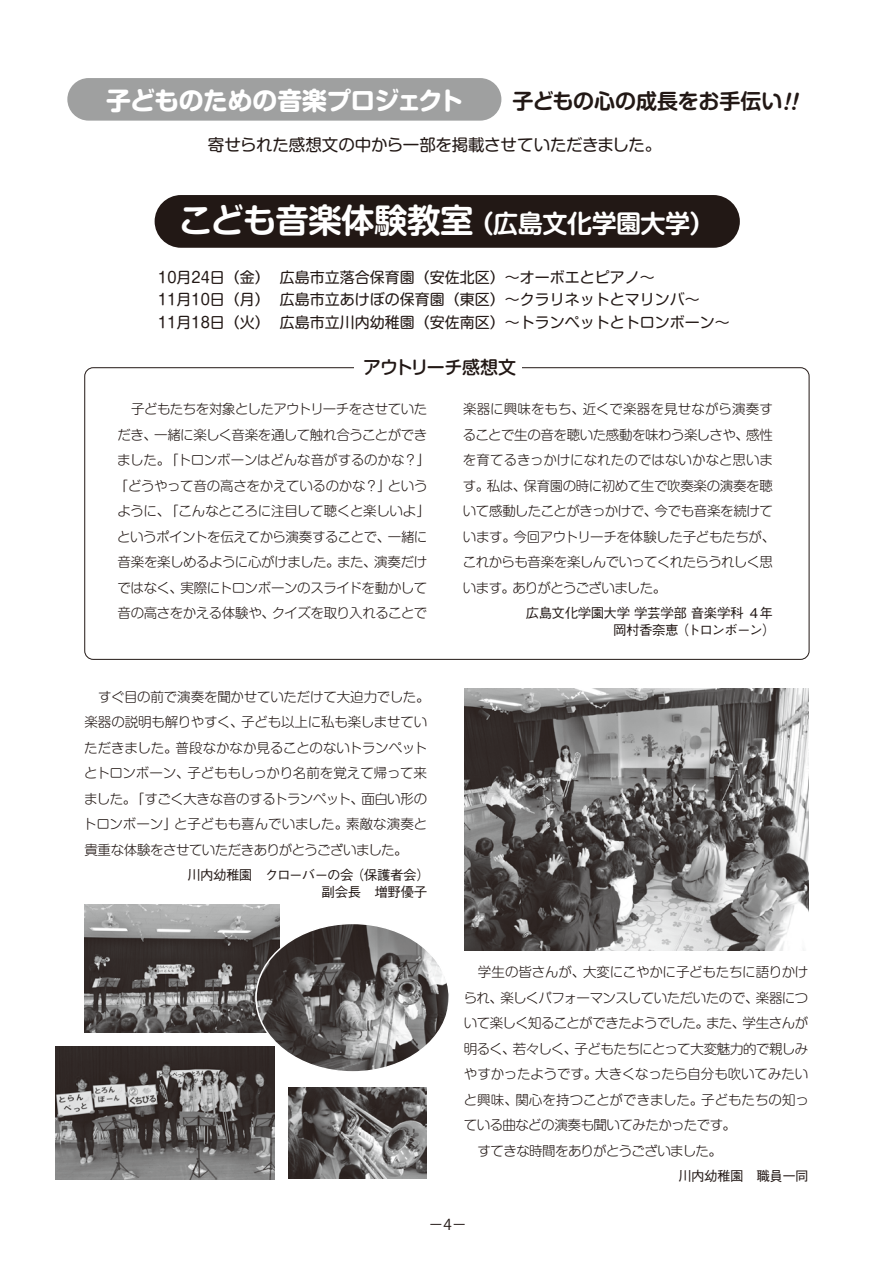
<style>
.page{position:relative;width:893px;height:1263px;background:#fff}
.page>*{position:absolute;margin:0;border:0;box-sizing:border-box;transform-origin:0 0}
.t1{font:700 25.05px "Shin M Go Pr 6 De";letter-spacing:-.02em;color:#fff}
.t2{font:700 24.75px "Shin M Go Pr 6";letter-spacing:-.025em;color:#fff}
.t3{font:700 21px "Shin M Go Pr 6 De";color:#221815}
.t4{font:500 18px "Shin M Go Pr 6";letter-spacing:-.03em;color:#221815}
.t5{font:16.5px "Shin M Go Pr 6";letter-spacing:-.01em;color:#221815}
.t6{font:15px/22.5px "Shin M Go Pr 6";color:#221815}
.t7{font:15px "Koz Go Pro";color:#221815}
.t8{font:300 13.5px/25.5px "Shin M Go Pr 6";letter-spacing:-.03em;color:#221815}
.t9{font:500 13.5px/16.5px "Gothic BBB Pr 6";letter-spacing:-.04em;color:#221815;text-align:right}
.s1{font-size:33.45px}
</style>
<div class="page">
<img style="left:55px;top:1046px;width:219px;height:134px">
<div style="left:155px;top:195px;width:585px;height:53px;background:#221815;border-radius:26px"></div>
<div style="left:67px;top:78px;width:434px;height:43px;background:#9fa0a0;border-radius:21px"></div>
<img style="left:288px;top:1087px;width:138px;height:92px">
<img style="left:84px;top:904px;width:195px;height:129px">
<img style="left:256px;top:923px;width:191px;height:149px">
<img style="left:465px;top:689px;width:344px;height:261px">
<h2 class="t2" style="left:106px;top:79px;width:358px">子どものための音楽プロジェクト</h2>
<h3 class="t3" style="left:513px;top:83px;width:271px">子どもの心の成長をお手伝い</h3>
<p class="t5" style="left:208px;top:131px;width:455px">寄せられた感想文の中から一部を掲載させていただきました。</p>
<h1 class="t1" style="left:179px;top:203px;width:538px"><span class="s1">こども音楽体験教室</span>（広島文化学園大学）</h1>
<p class="t6" style="left:158px;top:265px;width:573px">10月24日（金） 広島市立落合保育園（安佐北区）～オーボエとピアノ～<br>11月10日（月） 広島市立あけぼの保育園（東区）～クラリネットとマリンバ～<br>11月18日（火） 広島市立川内幼稚園（安佐南区）～トランペットとトロンボーン～</p>
<h3 class="t4" style="left:363px;top:353px;width:154px">アウトリーチ感想文</h3>
<p class="t8" style="left:115px;top:395px;width:316px">　子どもたちを対象としたアウトリーチをさせていただき、一緒に楽しく音楽を通して触れ合うことができました。「トロンボーンはどんな音がするのかな？」「どうやって音の高さをかえているのかな？」というように、「こんなところに注目して聴くと楽しいよ」というポイントを伝えてから演奏することで、一緒に音楽を楽しめるように心がけました。また、演奏だけではなく、実際にトロンボーンのスライドを動かして音の高さをかえる体験や、クイズを取り入れることで</p>
<p class="t8" style="left:463px;top:395px;width:314px">楽器に興味をもち、近くで楽器を見せながら演奏することで生の音を聴いた感動を味わう楽しさや、感性を育てるきっかけになれたのではないかなと思います。私は、保育園の時に初めて生で吹奏楽の演奏を聴いて感動したことがきっかけで、今でも音楽を続けています。今回アウトリーチを体験した子どもたちが、これからも音楽を楽しんでいってくれたらうれしく思います。ありがとうございました。</p>
<p class="t9" style="left:526px;top:604px;width:251px">広島文化学園大学 学芸学部 音楽学科 ４年岡村香奈恵（トロンボーン）</p>
<p class="t8" style="left:83px;top:683px;width:348px">　すぐ目の前で演奏を聞かせていただけて大迫力でした。楽器の説明も解りやすく、子ども以上に私も楽しませていただきました。普段なかなか見ることのないトランペットとトロンボーン、子どももしっかり名前を覚えて帰って来ました。「すごく大きな音のするトランペット、面白い形のトロンボーン」と子どもも喜んでいました。素敵な演奏と貴重な体験をさせていただきありがとうございました。</p>
<p class="t9" style="left:187px;top:866px;width:244px">川内幼稚園　クローバーの会（保護者会）副会長　増野優子</p>
<p class="t8" style="left:464px;top:959px;width:347px">　学生の皆さんが、大変にこやかに子どもたちに語りかけられ、楽しくパフォーマンスしていただいたので、楽器について楽しく知ることができたようでした。また、学生さんが明るく、若々しく、子どもたちにとって大変魅力的で親しみやすかったようです。大きくなったら自分も吹いてみたいと興味、関心を持つことができました。子どもたちの知っている曲などの演奏も聞いてみたかったです。<br>　すてきな時間をありがとうございました。</p>
<p class="t9" style="left:679px;top:1167px;width:132px">川内幼稚園　職員一同</p>
<p class="t7" style="left:428px;top:1215px;width:40px">－4－</p>
</div>
